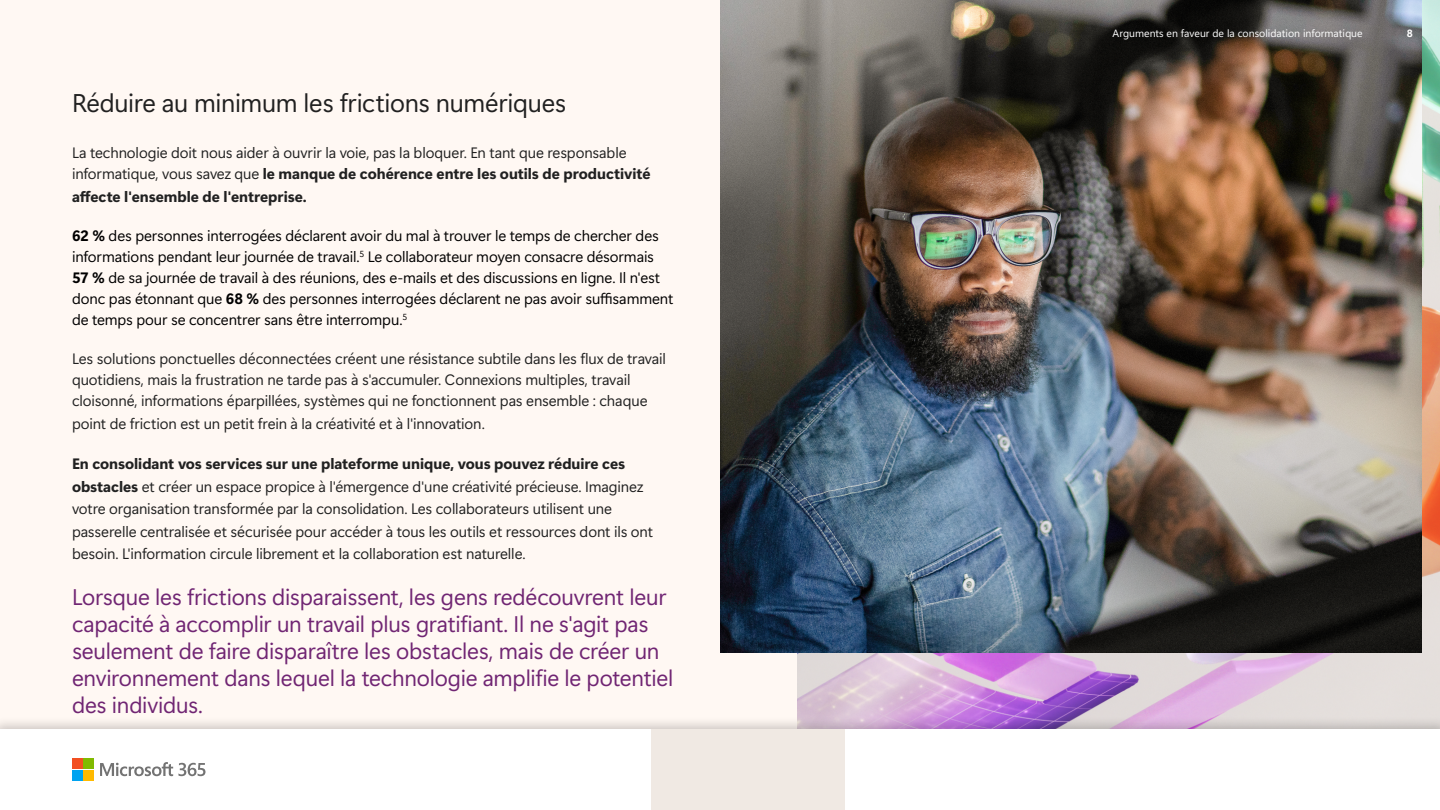
<style>
.page{position:relative;width:1440px;height:810px;background:#fff8f3}
.page>*{position:absolute;margin:0;border:0;box-sizing:border-box;transform-origin:0 0}
.P_Lrg{font:25.5px "Segoe Sans 240000";letter-spacing:-.01em;color:#212121}
.P_Lrg-2{font:22.5px/27px "Segoe Sans 240000";letter-spacing:-.01em;color:#702573}
.t1{font:15px/22.5px "Segoe Sans 240000";letter-spacing:-.005em;color:#212121}
.t2{font:15px/21px "Segoe Sans 240000";letter-spacing:-.005em;color:#000}
.t3{font:15px "Segoe Sans 240000 2 bc 0000";color:#212121}
.t4{font:10.5px "Segoe Sans a 8000";color:#fff}
.t5{font:10.5px "Segoe Sans a 8000 2 bc 0000";color:#fff}
.s1{font-family:"Segoe Sans 240000 2 bc 0000"}
</style>
<div class="page">
<img style="left:797px;top:0;width:643px;height:716px">
<img style="left:721px;top:0;width:701px;height:653px">
<div style="left:0;top:716px;width:1440px;height:94px;background:#000;opacity:.2"></div>
<div style="left:0;top:729px;width:1440px;height:81px;background:#fff"></div>
<svg style="left:100px;top:762px;width:106px;height:14px"></svg>
<div style="left:72px;top:759px;width:10px;height:10px;background:#f24f21"></div>
<div style="left:83px;top:759px;width:11px;height:10px;background:#80ba00"></div>
<div style="left:72px;top:770px;width:10px;height:10px;background:#00a3f0"></div>
<div style="left:83px;top:770px;width:11px;height:10px;background:#ffba00"></div>
<div style="left:651px;top:729px;width:193px;height:81px;background:#f0e9e3"></div>
<p class="P_Lrg" style="left:72px;top:85px;width:496px">Réduire au minimum les frictions numériques</p>
<p class="t1" style="left:72px;top:142px;width:580px;line-height:21px">La technologie doit nous aider à ouvrir la voie, pas la bloquer. En tant que responsable informatique, vous savez que <span class="s1">le manque de cohérence entre les outils de productivité</span></p>
<p class="t3" style="left:72px;top:185px;width:236px">affecte l'ensemble de l'entreprise.</p>
<p class="t2" style="left:72px;top:224px;width:603px"><span class="s1">62 %</span> des personnes interrogées déclarent avoir du mal à trouver le temps de chercher des informations pendant leur journée de travail.<sup>5</sup> Le collaborateur moyen consacre désormais <span class="s1">57 %</span> de sa journée de travail à des réunions, des e-mails et des discussions en ligne. Il n'est donc pas étonnant que <span class="s1">68 %</span> des personnes interrogées déclarent ne pas avoir suffisamment de temps pour se concentrer sans être interrompu.<sup>5</sup></p>
<p class="t1" style="left:72px;top:348px;width:596px;line-height:21px">Les solutions ponctuelles déconnectées créent une résistance subtile dans les flux de travail quotidiens, mais la frustration ne tarde pas à s'accumuler. Connexions multiples, travail cloisonné, informations éparpillées, systèmes qui ne fonctionnent pas ensemble : chaque</p>
<p class="t1" style="left:72px;top:412px;width:414px">point de friction est un petit frein à la créativité et à l'innovation.</p>
<p class="t1" style="left:72px;top:452px;width:583px"><span class="s1">En consolidant vos services sur une plateforme unique, vous pouvez réduire ces obstacles</span> et créer un espace propice à l'émergence d'une créativité précieuse. Imaginez votre organisation transformée par la consolidation. Les collaborateurs utilisent une passerelle centralisée et sécurisée pour accéder à tous les outils et ressources dont ils ont besoin. L'information circule librement et la collaboration est naturelle.</p>
<p class="P_Lrg-2" style="left:72px;top:583px;width:603px">Lorsque les frictions disparaissent, les gens redécouvrent leur capacité à accomplir un travail plus gratifiant. Il ne s'agit pas seulement de faire disparaître les obstacles, mais de créer un environnement dans lequel la technologie amplifie le potentiel des individus.</p>
<p class="t4" style="left:1113px;top:26px;width:252px">Arguments en faveur de la consolidation informatique</p>
<p class="t5" style="left:1407px;top:25px;width:8px">8</p>
</div>
